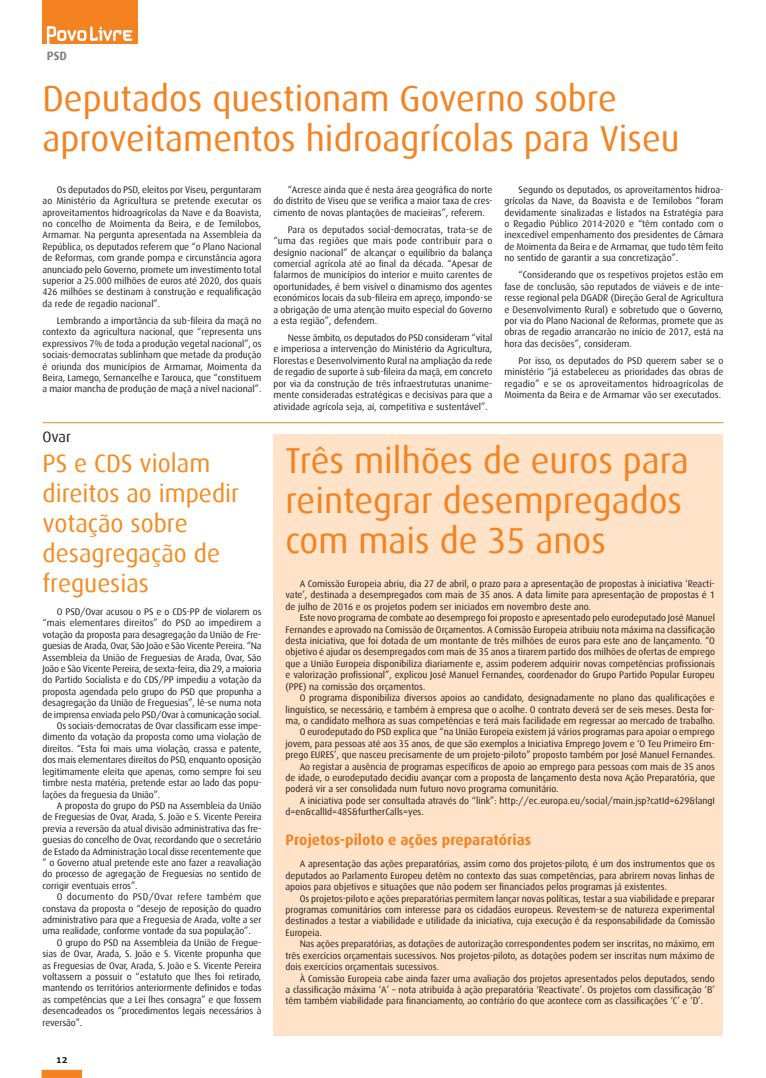
<style>
.page{position:relative;width:766px;height:1078px;background:#fff}
.page>*{position:absolute;margin:0;border:0;box-sizing:border-box;transform-origin:0 0}
.n_titulo{font:36px/40px "Dax";color:#f58220}
.n_antetitulo{font:25px/30px "Dax";color:#f68b1f}
.n_destaque{font:700 15px "Dax";color:#f58220}
.n_antetitulo-2{font:15px "Dax";color:#231f20}
.topos{font:700 12px "Dax";color:#808285}
.n_texto{font:9.5px/11.4px "Dax";color:#231f20;text-align:justify}
.t1{font:700 8px "Verdana";color:#231f20}
</style>
<div class="page">
<div style="left:42px;top:1069px;width:40px;height:8px;background:#f58220;border:1px solid #f58220"></div>
<div style="left:273px;top:434px;width:450px;height:601px;background:#fee3c9"></div>
<div style="left:43px;top:0;width:95px;height:44px;background:#f58220"></div>
<svg style="left:47px;top:26px;width:85px;height:18px"></svg>
<hr style="left:43px;top:422px;width:680px;height:1px;background:#f68b1f">
<p class="topos" style="left:47px;top:49px;width:22px">PSD</p>
<p class="n_titulo" style="left:43px;top:79px;width:638px">Deputados questionam Governo sobre aproveitamentos hidroagrícolas para Viseu</p>
<p class="n_texto" style="left:43px;top:184px;width:220px;text-indent:14px">Os deputados do PSD, eleitos por Viseu, perguntaram ao Ministério da Agricultura se pretende executar os aproveitamentos hidroagrícolas da Nave e da Boavista, no concelho de Moimenta da Beira, e de Temilobos, Armamar. Na pergunta apresentada na Assembleia da República, os deputados referem que “o Plano Nacional de Reformas, com grande pompa e circunstância agora anunciado pelo Governo, promete um investimento total superior a 25.000 milhões de euros até 2020, dos quais 426 milhões se destinam à construção e requalificação da rede de regadio nacional”.</p>
<p class="n_texto" style="left:43px;top:315px;width:220px;text-indent:14px">Lembrando a importância da sub-fileira da maçã no contexto da agricultura nacional, que “representa uns expressivos 7% de toda a produção vegetal nacional”, os sociais-democratas sublinham que metade da produção é oriunda dos municípios de Armamar, Moimenta da Beira, Lamego, Sernancelhe e Tarouca, que “constituem a maior mancha de produção de maçã a nível nacional”.</p>
<p class="n_antetitulo-2" style="left:43px;top:428px;width:30px">Ovar</p>
<p class="n_antetitulo" style="left:43px;top:448px;width:198px">PS e CDS violam direitos ao impedir votação sobre desagregação de freguesias</p>
<p class="n_texto" style="left:43px;top:606px;width:220px;text-indent:14px">O PSD/Ovar acusou o PS e o CDS-PP de violarem os “mais elementares direitos” do PSD ao impedirem a votação da proposta para desagregação da União de Fre&shy;guesias de Arada, Ovar, São João e São Vicente Pereira. “Na Assembleia da União de Freguesias de Arada, Ovar, São João e São Vicente Pereira, de sexta-feira, dia 29, a maioria do Partido Socialista e do CDS/PP impediu a votação da proposta agendada pelo grupo do PSD que propunha a desagregação da União de Freguesias”, lê-se numa nota de imprensa enviada pelo PSD/Ovar à comunicação social.</p>
<p class="n_texto" style="left:43px;top:720px;width:220px;text-indent:14px">Os sociais-democratas de Ovar classificam esse impe&shy;dimento da votação da proposta como uma violação de direitos. “Esta foi mais uma violação, crassa e patente, dos mais elementares direitos do PSD, enquanto oposição legitimamente eleita que apenas, como sempre foi seu timbre nesta matéria, pretende estar ao lado das popu&shy;lações da freguesia da União”.</p>
<p class="n_texto" style="left:43px;top:799px;width:220px;text-indent:14px">A proposta do grupo do PSD na Assembleia da União de Freguesias de Ovar, Arada, S. João e S. Vicente Pereira previa a reversão da atual divisão administrativa das fre&shy;guesias do concelho de Ovar, recordando que o secretário de Estado da Administração Local disse recentemente que ” o Governo atual pretende este ano fazer a reavaliação do processo de agregação de Freguesias no sentido de corrigir eventuais erros”.</p>
<p class="n_texto" style="left:43px;top:891px;width:220px;text-indent:14px">O documento do PSD/Ovar refere também que constava da proposta o “desejo de reposição do quadro administrativo para que a Freguesia de Arada, volte a ser uma realidade, conforme vontade da sua população”.</p>
<p class="n_texto" style="left:43px;top:936px;width:220px;text-indent:14px">O grupo do PSD na Assembleia da União de Fregue&shy;sias de Ovar, Arada, S. João e S. Vicente propunha que as Freguesias de Ovar, Arada, S. João e S. Vicente Pereira voltassem a possuir o “estatuto que lhes foi retirado, mantendo os territórios anteriormente definidos e todas as competências que a Lei lhes consagra” e que fossem desencadeados os “procedimentos legais necessários à reversão”.</p>
<p class="t1" style="left:56px;top:1053px;width:13px">12</p>
<p class="n_texto" style="left:273px;top:184px;width:220px;text-indent:14px">“Acresce ainda que é nesta área geográfica do norte do distrito de Viseu que se verifica a maior taxa de cres&shy;cimento de novas plantações de macieiras”, referem.</p>
<p class="n_texto" style="left:273px;top:224px;width:220px;text-indent:14px">Para os deputados social-democratas, trata-se de “uma das regiões que mais pode contribuir para o desígnio nacional” de alcançar o equilíbrio da balança comercial agrícola até ao final da década. “Apesar de falarmos de municípios do interior e muito carentes de oportunidades, é bem visível o dinamismo dos agentes económicos locais da sub-fileira em apreço, impondo-se a obrigação de uma atenção muito especial do Governo a esta região”, defendem.</p>
<p class="n_texto" style="left:273px;top:332px;width:220px;text-indent:14px">Nesse âmbito, os deputados do PSD consideram “vital e imperiosa a intervenção do Ministério da Agricultura, Florestas e Desenvolvimento Rural na ampliação da rede de regadio de suporte à sub-fileira da maçã, em concreto por via da construção de três infraestruturas unanime&shy;mente consideradas estratégicas e decisivas para que a atividade agrícola seja, aí, competitiva e sustentável”.</p>
<p class="n_texto" style="left:504px;top:184px;width:220px;text-indent:14px">Segundo os deputados, os aproveitamentos hidroa&shy;grícolas da Nave, da Boavista e de Temilobos “foram devidamente sinalizadas e listados na Estratégia para o Regadio Público 2014-2020 e “têm contado com o inexcedível empenhamento dos presidentes de Câmara de Moimenta da Beira e de Armamar, que tudo têm feito no sentido de garantir a sua concretização”.</p>
<p class="n_texto" style="left:504px;top:269px;width:220px;text-indent:14px">“Considerando que os respetivos projetos estão em fase de conclusão, são reputados de viáveis e de inte&shy;resse regional pela DGADR (Direção Geral de Agricultura e Desenvolvimento Rural) e sobretudo que o Governo, por via do Plano Nacional de Reformas, promete que as obras de regadio arrancarão no início de 2017, está na hora das decisões”, consideram.</p>
<p class="n_texto" style="left:504px;top:355px;width:220px;text-indent:14px">Por isso, os deputados do PSD querem saber se o ministério “já estabeleceu as prioridades das obras de regadio” e se os aproveitamentos hidroagrícolas de Moimenta da Beira e de Armamar vão ser executados.</p>
<p class="n_titulo" style="left:285px;top:440px;width:404px">Três milhões de euros para reintegrar desempregados com mais de 35 anos</p>
<p class="n_texto" style="left:285px;top:578px;width:431px;text-indent:14px">A Comissão Europeia abriu, dia 27 de abril, o prazo para a apresentação de propostas à iniciativa ‘Reacti&shy;vate’, destinada a desempregados com mais de 35 anos. A data limite para apresentação de propostas é 1 de julho de 2016 e os projetos podem ser iniciados em novembro deste ano.</p>
<p class="n_texto" style="left:285px;top:612px;width:431px;text-indent:14px">Este novo programa de combate ao desemprego foi proposto e apresentado pelo eurodeputado José Manuel Fernandes e aprovado na Comissão de Orçamentos. A Comissão Europeia atribuiu nota máxima na classificação desta iniciativa, que foi dotada de um montante de três milhões de euros para este ano de lançamento. “O objetivo é ajudar os desempregados com mais de 35 anos a tirarem partido dos milhões de ofertas de emprego que a União Europeia disponibiliza diariamente e, assim poderem adquirir novas competências profissionais e valorização profissional”, explicou José Manuel Fernandes, coordenador do Grupo Partido Popular Europeu (PPE) na comissão dos orçamentos.</p>
<p class="n_texto" style="left:285px;top:692px;width:431px;text-indent:14px">O programa disponibiliza diversos apoios ao candidato, designadamente no plano das qualificações e linguístico, se necessário, e também à empresa que o acolhe. O contrato deverá ser de seis meses. Desta for&shy;ma, o candidato melhora as suas competências e terá mais facilidade em regressar ao mercado de trabalho.</p>
<p class="n_texto" style="left:285px;top:726px;width:431px;text-indent:14px">O eurodeputado do PSD explica que “na União Europeia existem já vários programas para apoiar o emprego jovem, para pessoas até aos 35 anos, de que são exemplos a Iniciativa Emprego Jovem e ‘O Teu Primeiro Em&shy;prego EURES’, que nasceu precisamente de um projeto-piloto” proposto também por José Manuel Fernandes.</p>
<p class="n_texto" style="left:285px;top:760px;width:431px;text-indent:14px">Ao registar a ausência de programas específicos de apoio ao emprego para pessoas com mais de 35 anos de idade, o eurodeputado decidiu avançar com a proposta de lançamento desta nova Ação Preparatória, que poderá vir a ser consolidada num futuro novo programa comunitário.</p>
<p class="n_texto" style="left:285px;top:794px;width:431px;text-indent:14px">A iniciativa pode ser consultada através do “link”: http://ec.europa.eu/social/main.jsp?catId=629&amp;langI d=en&amp;callId=485&amp;furtherCalls=yes.</p>
<p class="n_destaque" style="left:285px;top:830px;width:247px">Projetos-piloto e ações preparatórias</p>
<p class="n_texto" style="left:285px;top:858px;width:431px;text-indent:14px">A apresentação das ações preparatórias, assim como dos projetos-piloto, é um dos instrumentos que os deputados ao Parlamento Europeu detêm no contexto das suas competências, para abrirem novas linhas de apoios para objetivos e situações que não podem ser financiados pelos programas já existentes.</p>
<p class="n_texto" style="left:285px;top:892px;width:431px;text-indent:14px">Os projetos-piloto e ações preparatórias permitem lançar novas políticas, testar a sua viabilidade e preparar programas comunitários com interesse para os cidadãos europeus. Revestem-se de natureza experimental destinados a testar a viabilidade e utilidade da iniciativa, cuja execução é da responsabilidade da Comissão Europeia.</p>
<p class="n_texto" style="left:285px;top:938px;width:431px;text-indent:14px">Nas ações preparatórias, as dotações de autorização correspondentes podem ser inscritas, no máximo, em três exercícios orçamentais sucessivos. Nos projetos-piloto, as dotações podem ser inscritas num máximo de dois exercícios orçamentais sucessivos.</p>
<p class="n_texto" style="left:285px;top:972px;width:431px;text-indent:14px">À Comissão Europeia cabe ainda fazer uma avaliação dos projetos apresentados pelos deputados, sendo a classificação máxima ‘A’ – nota atribuída à ação preparatória ‘Reactivate’. Os projetos com classificação ‘B’ têm também viabilidade para financiamento, ao contrário do que acontece com as classificações ‘C’ e ‘D’.</p>
</div>
